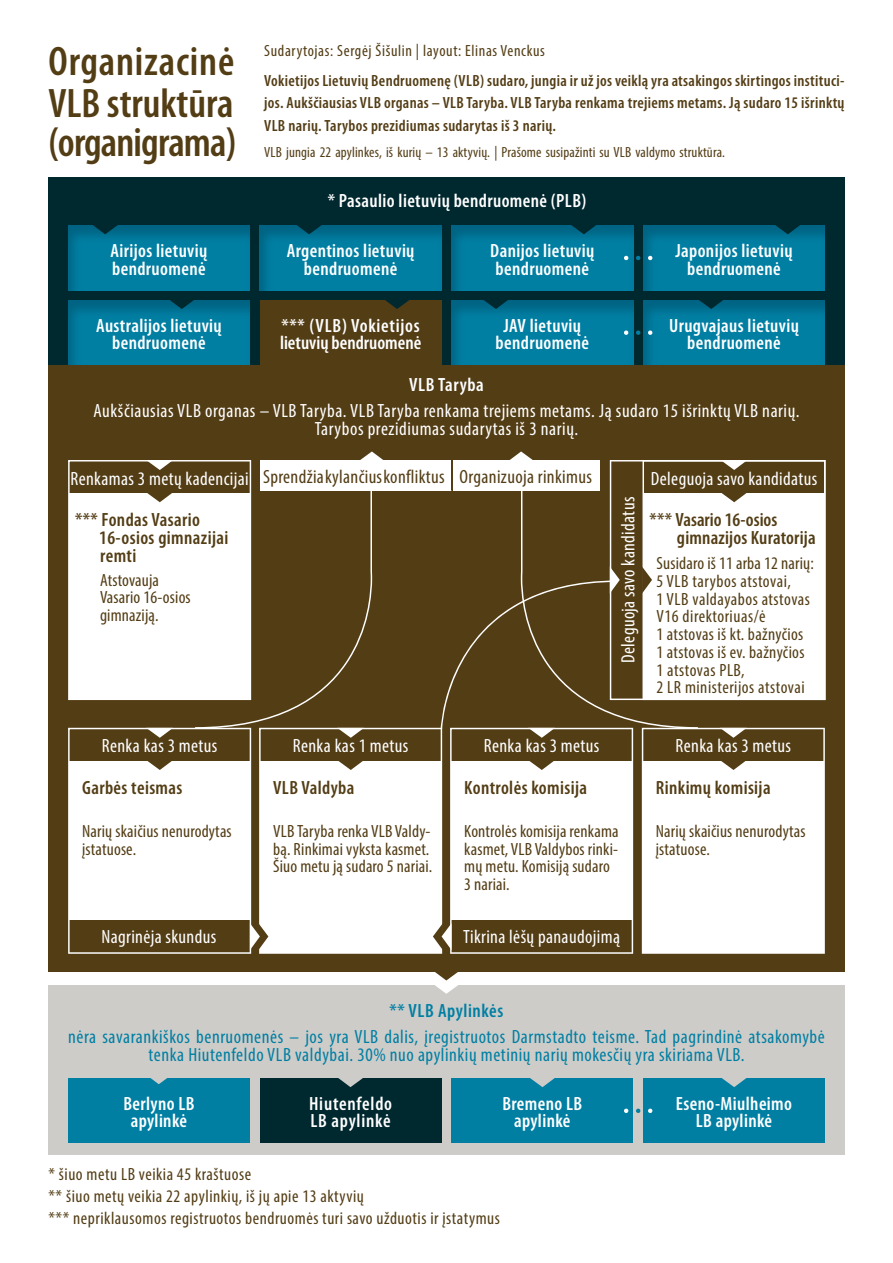
<style>
.page{position:relative;width:893px;height:1263px;background:#fff}
.page>*{position:absolute;margin:0;border:0;box-sizing:border-box;transform-origin:0 0}
.t1{font:600 condensed 41.4px/42.9px "Myriad Pro";color:#533d15}
.t2{font:600 condensed 41.4px "Myriad Pro";letter-spacing:-.02em;color:#533d15}
.t3{font:600 condensed 19.2px/17.7px "Myriad Pro";letter-spacing:.02em;color:#fff;text-align:center}
.t4{font:condensed 19.2px/17.7px "Myriad Pro";letter-spacing:.02em;color:#fff;text-align:center}
.t5{font:condensed 19.2px/17.7px "Myriad Pro";letter-spacing:.03em;color:#007fa3;text-align:center}
.t6{font:600 condensed 19.2px/17.7px "Myriad Pro";letter-spacing:.02em;color:#533d15}
.t7{font:condensed 19.2px "Myriad Pro";letter-spacing:.02em;color:#533d15}
.t8{font:600 condensed 19.2px/17.7px "Myriad Pro";color:#fff}
.t9{font:600 condensed 19.2px/17.7px "Myriad Pro";letter-spacing:.04em;color:#fff}
.t10{font:600 condensed 19.2px "Myriad Pro";letter-spacing:.03em;color:#007fa3}
.t11{font:condensed 17.7px/17.7px "Myriad Pro";letter-spacing:.015em;color:#533d15}
.t12{font:600 condensed 16.2px/22.2px "Myriad Pro";letter-spacing:.02em;color:#533d15;text-align:justify}
.t13{font:condensed 16.2px "Myriad Pro";letter-spacing:.04em;color:#533d15}
.t14{font:condensed 14.85px "Myriad Pro";letter-spacing:.01em;color:#533d15}
.s1{color:#fff}
</style>
<div class="page">
<div style="left:48px;top:363px;width:796px;height:97px;background:#533d15"></div>
<div style="left:48px;top:178px;width:796px;height:187px;background:#00282f"></div>
<img style="left:68px;top:226px;width:182px;height:64px">
<img style="left:643px;top:226px;width:182px;height:64px">
<img style="left:260px;top:226px;width:181px;height:64px">
<img style="left:452px;top:226px;width:181px;height:64px">
<img style="left:68px;top:300px;width:182px;height:65px">
<div style="left:260px;top:300px;width:181px;height:67px;background:#533d15"></div>
<img style="left:643px;top:300px;width:182px;height:65px">
<img style="left:452px;top:300px;width:181px;height:65px">
<svg style="left:774px;top:225px;width:27px;height:9px"></svg>
<svg style="left:570px;top:225px;width:27px;height:9px"></svg>
<svg style="left:92px;top:225px;width:27px;height:9px"></svg>
<svg style="left:296px;top:225px;width:27px;height:9px"></svg>
<svg style="left:698px;top:300px;width:26px;height:9px"></svg>
<svg style="left:482px;top:300px;width:27px;height:9px"></svg>
<svg style="left:168px;top:300px;width:27px;height:9px"></svg>
<svg style="left:385px;top:300px;width:24px;height:9px"></svg>
<svg style="left:648px;top:330px;width:4px;height:5px"></svg>
<svg style="left:636px;top:330px;width:4px;height:5px"></svg>
<svg style="left:624px;top:330px;width:4px;height:5px"></svg>
<svg style="left:648px;top:256px;width:4px;height:4px"></svg>
<svg style="left:636px;top:256px;width:4px;height:4px"></svg>
<svg style="left:624px;top:256px;width:4px;height:4px"></svg>
<div style="left:48px;top:453px;width:796px;height:519px;background:#533d15"></div>
<svg style="left:633px;top:700px;width:65px;height:29px"></svg>
<svg style="left:642px;top:728px;width:183px;height:226px;background:#e6e3de"></svg>
<svg style="left:642px;top:460px;width:183px;height:240px;background:#e7e4df"></svg>
<svg style="left:68px;top:451px;width:565px;height:503px"></svg>
<div style="left:48px;top:985px;width:796px;height:170px;background:#ceccc9"></div>
<div style="left:68px;top:1078px;width:182px;height:65px;background:#007fa3"></div>
<div style="left:260px;top:1078px;width:181px;height:65px;background:#00282f"></div>
<div style="left:643px;top:1078px;width:182px;height:65px;background:#007fa3"></div>
<div style="left:452px;top:1078px;width:181px;height:65px;background:#007fa3"></div>
<svg style="left:722px;top:1078px;width:25px;height:9px"></svg>
<svg style="left:530px;top:1078px;width:25px;height:9px"></svg>
<svg style="left:150px;top:1078px;width:17px;height:6px"></svg>
<svg style="left:338px;top:1078px;width:25px;height:9px"></svg>
<svg style="left:648px;top:1109px;width:4px;height:4px"></svg>
<svg style="left:636px;top:1109px;width:4px;height:4px"></svg>
<svg style="left:624px;top:1109px;width:4px;height:4px"></svg>
<svg style="left:435px;top:972px;width:23px;height:22px"></svg>
<h1 class="t1" style="left:48px;top:39px;width:187px">Organizacinė<br>VLB struktūra</h1>
<h1 class="t2" style="left:48px;top:117px;width:189px">(organigrama)</h1>
<p class="t13" style="left:264px;top:41px;width:282px">Sudarytojas: Sergėj Šišulin | layout: Elinas Venckus</p>
<p class="t12" style="left:264px;top:69px;width:582px">Vokietijos Lietuvių Bendruomenę (VLB) sudaro, jungia ir už jos veiklą yra atsakingos skirtingos instituci&shy;jos. Aukščiausias VLB organas – VLB Taryba. VLB Taryba renkama trejiems metams. Ją sudaro 15 išrinktų VLB narių. Tarybos prezidiumas sudarytas iš 3 narių.</p>
<p class="t14" style="left:264px;top:143px;width:462px">VLB jungia 22 apylinkes, iš kurių – 13 aktyvių. | Prašome susipažinti su VLB valdymo struktūra.</p>
<p class="t3" style="left:328px;top:192px;width:260px">* Pasaulio lietuvių bendruomenė (PLB)</p>
<p class="t3" style="left:110px;top:241px;width:98px;text-align:left">Airijos lietuvių bendruomenė</p>
<p class="t3" style="left:287px;top:241px;width:129px">Argentinos lietuvių bendruomenė</p>
<p class="t3" style="left:490px;top:241px;width:106px;text-align:left">Danijos lietuvių bendruomenė</p>
<p class="t3" style="left:675px;top:241px;width:119px">Japonijos lietuvių bendruomenė</p>
<p class="t3" style="left:96px;top:316px;width:127px">Australijos lietuvių bendruomenė</p>
<p class="t8" style="left:280px;top:316px;width:143px">*** (VLB) Vokietijos lietuvių bendruomenė</p>
<p class="t3" style="left:496px;top:316px;width:95px">JAV lietuvių bendruomenė</p>
<p class="t3" style="left:669px;top:316px;width:131px">Urugvajaus lietuvių bendruomenė</p>
<p class="t3" style="left:409px;top:375px;width:76px">VLB Taryba</p>
<p class="t4" style="left:93px;top:401px;width:707px">Aukščiausias VLB organas – VLB Taryba. VLB Taryba renkama trejiems metams. Ją sudaro 15 išrinktų VLB narių.<br>Tarybos prezidiumas sudarytas iš 3 narių.</p>
<p class="t7" style="left:71px;top:465px;width:523px"><span class="s1">Renkamas 3 metų kadencijai</span> Sprendžia kylančius konfliktus Organizuoja rinkimus</p>
<p class="t6" style="left:99px;top:511px;width:131px;text-indent:-24px">*** Fondas Vasario<br>16-osios gimnazijai remti</p>
<p class="t6" style="left:677px;top:511px;width:140px;text-indent:-27px">*** Vasario 16-osios gimnazijos Kuratorija</p>
<p class="t4" style="left:651px;top:469px;width:168px">Deleguoja savo kandidatus</p>
<p class="t4" style="left:619px;top:663px;width:168px;rotate:-90deg">Deleguoja savo kandidatus</p>
<p class="t11" style="left:657px;top:554px;width:159px">Susidaro iš 11 arba 12 narių:<br>5 VLB tarybos atstovai,<br>1 VLB valdayabos atstovas<br>V16 direktoriuas/ė<br>1 atstovas iš kt. bažnyčios<br>1 atstovas iš ev. bažnyčios<br>1 atstovas PLB,<br>2 LR ministerijos atstovai</p>
<p class="t11" style="left:100px;top:571px;width:92px">Atstovauja<br>Vasario 16-osios gimnaziją.</p>
<p class="t4" style="left:102px;top:737px;width:117px">Renka kas 3 metus</p>
<p class="t4" style="left:293px;top:737px;width:117px">Renka kas 1 metus</p>
<p class="t4" style="left:484px;top:737px;width:117px">Renka kas 3 metus</p>
<p class="t4" style="left:676px;top:737px;width:117px">Renka kas 3 metus</p>
<p class="t6" style="left:82px;top:778px;width:102px">Garbės teismas</p>
<p class="t6" style="left:464px;top:778px;width:124px">Kontrolės komisija</p>
<p class="t6" style="left:656px;top:778px;width:116px">Rinkimų komisija</p>
<p class="t6" style="left:273px;top:778px;width:83px">VLB Valdyba</p>
<p class="t11" style="left:82px;top:822px;width:151px">Narių skaičius nenurodytas įstatuose.</p>
<p class="t11" style="left:273px;top:822px;width:161px">VLB Taryba renka VLB Valdy&shy;bą. Rinkimai vyksta kasmet.<br>Šiuo metu ją sudaro 5 nariai.</p>
<p class="t11" style="left:464px;top:822px;width:156px">Kontrolės komisija renkama kasmet, VLB Valdybos rinki&shy;mų metu. Komisiją sudaro<br>3 nariai.</p>
<p class="t4" style="left:101px;top:927px;width:116px">Nagrinėja skundus</p>
<p class="t4" style="left:463px;top:927px;width:158px">Tikrina lėšų panaudojimą</p>
<p class="t11" style="left:656px;top:822px;width:151px">Narių skaičius nenurodytas įstatuose.</p>
<p class="t10" style="left:390px;top:999px;width:115px">** VLB Apylinkės</p>
<p class="t5" style="left:68px;top:1028px;width:758px">nėra savarankiškos benruomenės – jos yra VLB dalis, įregistruotos Darmstadto teisme. Tad pagrindinė atsakomybė tenka Hiutenfeldo VLB valdybai. 30% nuo apylinkių metinių narių mokesčių yra skiriama VLB.</p>
<p class="t3" style="left:123px;top:1094px;width:73px">Berlyno LB apylinkė</p>
<p class="t9" style="left:309px;top:1094px;width:85px">Hiutenfeldo<br>LB apylinkė</p>
<p class="t3" style="left:502px;top:1094px;width:81px">Bremeno LB apylinkė</p>
<p class="t3" style="left:676px;top:1094px;width:118px">Eseno-Miulheimo<br>LB apylinkė</p>
<p class="t11" style="left:48px;top:1163px;width:453px;line-height:21.6px">* šiuo metu LB veikia 45 kraštuose<br>** šiuo metų veikia 22 apylinkių, iš jų apie 13 aktyvių<br>*** nepriklausomos registruotos bendruomės turi savo užduotis ir įstatymus</p>
</div>
